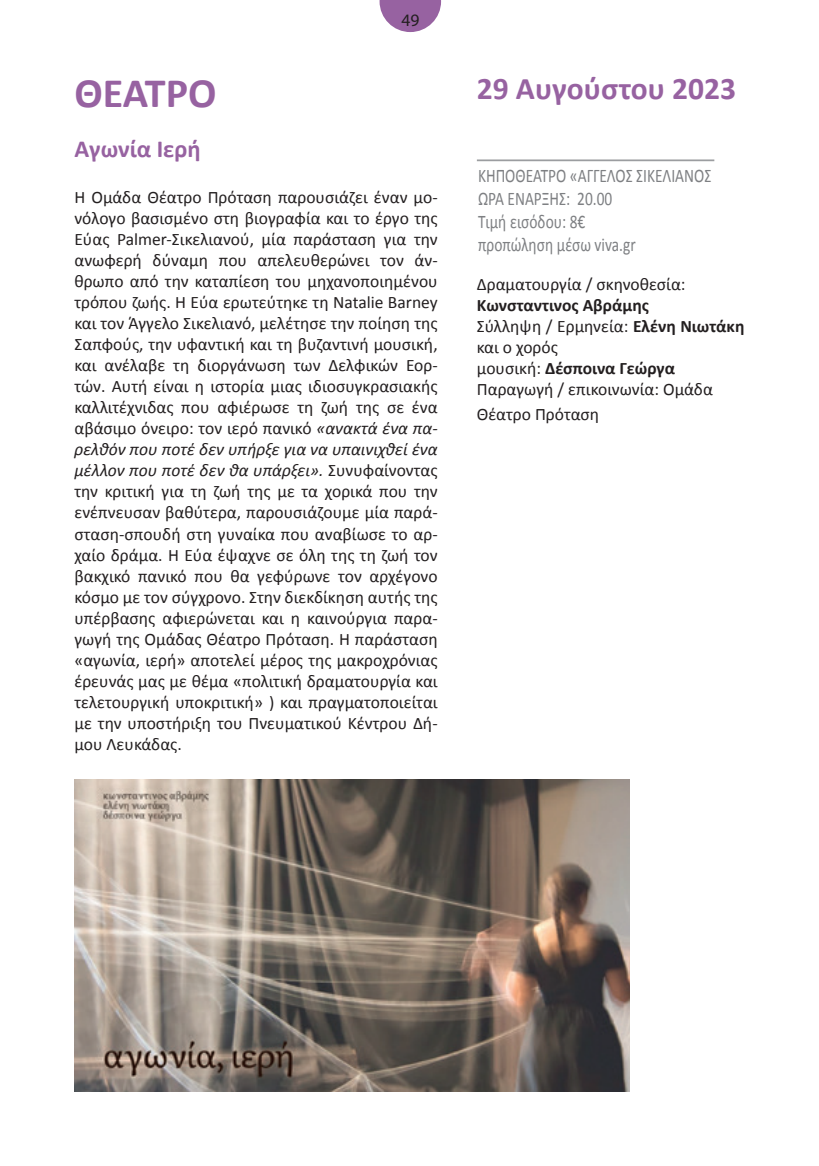
<style>
.page{position:relative;width:819px;height:1166px;background:#fff}
.page>*{position:absolute;margin:0;border:0;box-sizing:border-box;transform-origin:0 0}
.t1{font:700 42px "Calibri";color:#9762a1}
.t2{font:700 31.5px "Calibri";color:#9762a1}
.t3{font:700 24.5px "Calibri";color:#9762a1}
.t4{font:19.25px/23.1px "Calibri";color:#7e8083;scale:.8 1}
.t5{font:17.5px/21px "Calibri";color:#231f20;text-align:justify}
.t6{font:17.5px "Myriad Pro";color:#231f20}
.s1{font-style:italic}
.s2{font-weight:700}
</style>
<div class="page">
<svg style="left:379px;top:0;width:62px;height:32px"></svg>
<hr style="left:477px;top:159px;width:237px;height:2px;background:#9b9da0">
<img style="left:74px;top:780px;width:555px;height:312px">
<p class="t6" style="left:401px;top:9px;width:19px">49</p>
<h1 class="t1" style="left:74px;top:66px;width:95px">ΘΕΑΤΡΟ</h1>
<h3 class="t3" style="left:74px;top:133px;width:128px">Αγωνία Ιερή</h3>
<p class="t5" style="left:74px;top:187px;width:365px">Η Ομάδα Θέατρο Πρόταση παρουσιάζει έναν μο&shy;νόλογο βασισμένο στη βιογραφία και το έργο της Εύας Palmer-Σικελιανού, μία παράσταση για την ανωφερή δύναμη που απελευθερώνει τον άν&shy;θρωπο από την καταπίεση του μηχανοποιημένου τρόπου ζωής. Η Εύα ερωτεύτηκε τη Natalie Barney και τον Άγγελο Σικελιανό, μελέτησε την ποίηση της Σαπφούς, την υφαντική και τη βυζαντινή μουσική, και ανέλαβε τη διοργάνωση των Δελφικών Εορ&shy;τών. Αυτή είναι η ιστορία μιας ιδιοσυγκρασιακής καλλιτέχνιδας που αφιέρωσε τη ζωή της σε ένα αβάσιμο όνειρο: τον ιερό πανικό <span class="s1">«ανακτά ένα πα&shy;ρελθόν που ποτέ δεν υπήρξε για να υπαινιχθεί ένα μέλλον που ποτέ δεν θα υπάρξει».</span> Συνυφαίνοντας την κριτική για τη ζωή της με τα χορικά που την ενέπνευσαν βαθύτερα, παρουσιάζουμε μία παρά&shy;σταση-σπουδή στη γυναίκα που αναβίωσε το αρ&shy;χαίο δράμα. Η Εύα έψαχνε σε όλη της τη ζωή τον βακχικό πανικό που θα γεφύρωνε τον αρχέγονο κόσμο με τον σύγχρονο. Στην διεκδίκηση αυτής της υπέρβασης αφιερώνεται και η καινούργια παρα&shy;γωγή της Ομάδας Θέατρο Πρόταση. Η παράσταση «αγωνία, ιερή» αποτελεί μέρος της μακροχρόνιας έρευνάς μας με θέμα «πολιτική δραματουργία και τελετουργική υποκριτική» ) και πραγματοποιείται με την υποστήριξη του Πνευματικού Κέντρου Δή&shy;μου Λευκάδας.</p>
<h2 class="t2" style="left:477px;top:68px;width:261px">29 Αυγούστου 2023</h2>
<p class="t4" style="left:478px;top:164px;width:293px">ΚΗΠΟΘΕΑΤΡΟ «ΑΓΓΕΛΟΣ ΣΙΚΕΛΙΑΝΟΣ<br>ΩΡΑ ΕΝΑΡΞΗΣ: 20.00<br>Τιμή εισόδου: 8€<br>προπώληση μέσω viva.gr</p>
<p class="t5" style="left:477px;top:274px;width:210px">Δραματουργία / σκηνοθεσία:</p>
<p class="t5" style="left:477px;top:295px;width:269px;text-align:left"><span class="s2">Κωνσταντινος Αβράμης<br></span>Σύλληψη / Ερμηνεία: <span class="s2">Ελένη Νιωτάκη </span>και ο χορός<br>μουσική: <span class="s2">Δέσποινα Γεώργα<br></span>Παραγωγή / επικοινωνία: Ομάδα</p>
<p class="t5" style="left:477px;top:404px;width:124px">Θέατρο Πρόταση</p>
</div>
